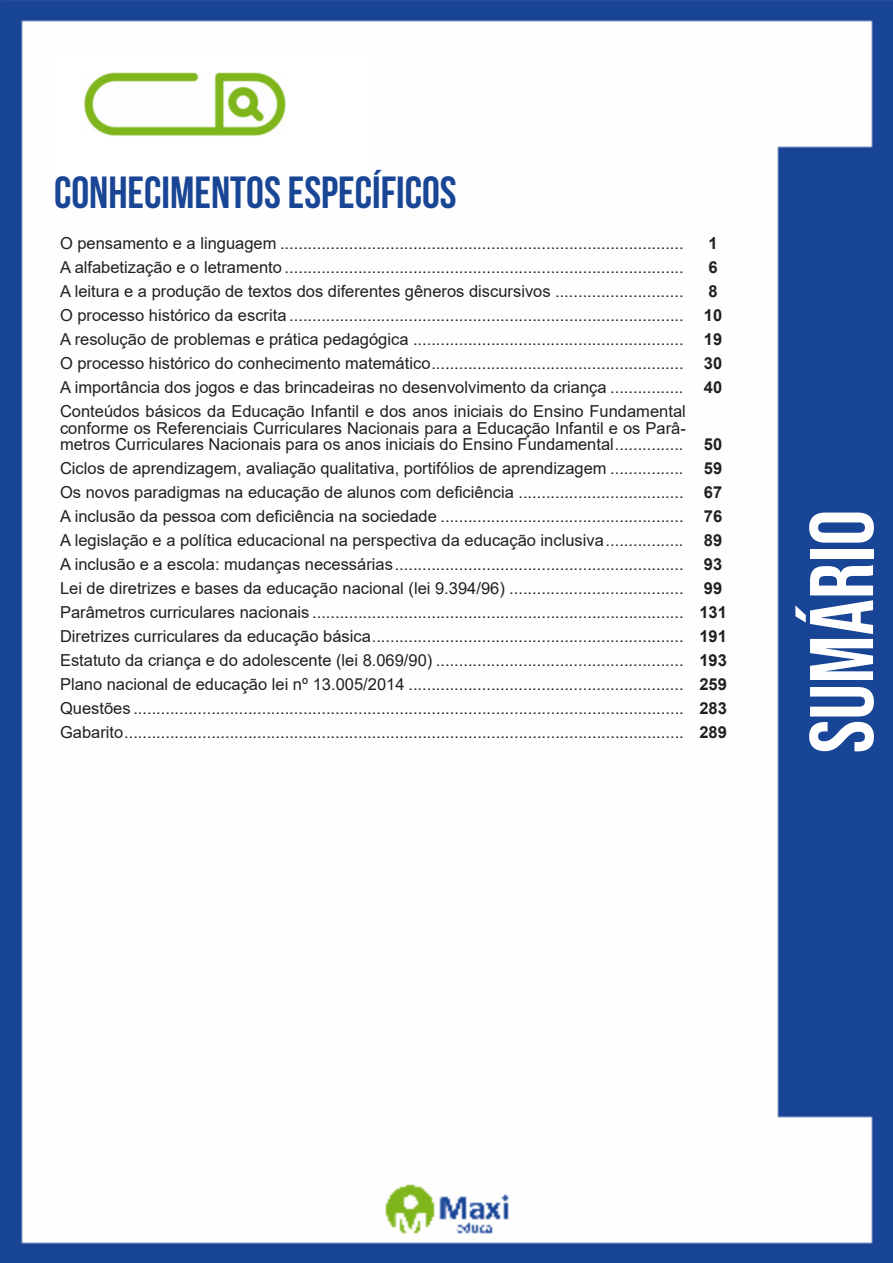
<style>
.page{position:relative;width:893px;height:1263px;background:#fff}
.page>*{position:absolute;margin:0;border:0;box-sizing:border-box;transform-origin:0 0}
.t1{font:90px "Bebas Neue";color:#fff}
.t2{font:700 45px "Bebas Neue";color:#184695}
.ALTERNATIVAS{font:16.5px/16.5px "Arial";color:#231f20;text-align:justify}
.INDICE{font:700 16.5px "Arial";color:#231f20}
.TITULO_DE_LEI{font:700 16.5px "Arial";color:#231f20}
</style>
<div class="page">
<img style="left:0;top:0;width:893px;height:1263px">
<div style="left:55px;top:55px;width:317px;height:121px;background:#fff"></div>
<img style="left:84px;top:72px;width:201px;height:64px">
<p class="t2" style="left:54px;top:168px;width:404px">CONHECIMENTOS ESPECÍFICOS</p>
<p class="ALTERNATIVAS" style="left:60px;top:235px;width:625px">O pensamento e a linguagem ........................................................................................</p>
<p class="TITULO_DE_LEI" style="left:708px;top:232px;width:11px">1</p>
<p class="ALTERNATIVAS" style="left:60px;top:259px;width:625px">A alfabetização e o letramento .......................................................................................</p>
<p class="INDICE" style="left:708px;top:256px;width:11px">6</p>
<p class="ALTERNATIVAS" style="left:60px;top:283px;width:625px">A leitura e a produção de textos dos diferentes gêneros discursivos ............................</p>
<p class="INDICE" style="left:708px;top:280px;width:11px">8</p>
<p class="ALTERNATIVAS" style="left:60px;top:307px;width:625px">O processo histórico da escrita ......................................................................................</p>
<p class="INDICE" style="left:704px;top:304px;width:20px">10</p>
<p class="ALTERNATIVAS" style="left:60px;top:331px;width:625px">A resolução de problemas e prática pedagógica ...........................................................</p>
<p class="INDICE" style="left:704px;top:328px;width:20px">19</p>
<p class="ALTERNATIVAS" style="left:60px;top:355px;width:625px">O processo histórico do conhecimento matemático.......................................................</p>
<p class="INDICE" style="left:704px;top:352px;width:20px">30</p>
<p class="ALTERNATIVAS" style="left:60px;top:379px;width:625px">A importância dos jogos e das brincadeiras no desenvolvimento da criança ................</p>
<p class="INDICE" style="left:704px;top:376px;width:20px">40</p>
<p class="ALTERNATIVAS" style="left:60px;top:403px;width:627px">Conteúdos básicos da Educação Infantil e dos anos iniciais do Ensino Fundamental conforme os Referenciais Curriculares Nacionais para a Educação Infantil e os Parâ&shy;metros Curriculares Nacionais para os anos iniciais do Ensino Fundamental...............</p>
<p class="INDICE" style="left:704px;top:433px;width:20px">50</p>
<p class="ALTERNATIVAS" style="left:60px;top:460px;width:625px">Ciclos de aprendizagem, avaliação qualitativa, portifólios de aprendizagem ................</p>
<p class="INDICE" style="left:704px;top:457px;width:20px">59</p>
<p class="ALTERNATIVAS" style="left:60px;top:484px;width:625px">Os novos paradigmas na educação de alunos com deficiência ....................................</p>
<p class="INDICE" style="left:704px;top:481px;width:20px">67</p>
<p class="ALTERNATIVAS" style="left:60px;top:508px;width:625px">A inclusão da pessoa com deficiência na sociedade .....................................................</p>
<p class="INDICE" style="left:704px;top:505px;width:20px">76</p>
<p class="ALTERNATIVAS" style="left:60px;top:532px;width:625px">A legislação e a política educacional na perspectiva da educação inclusiva.................</p>
<p class="INDICE" style="left:704px;top:529px;width:20px">89</p>
<p class="ALTERNATIVAS" style="left:60px;top:556px;width:625px">A inclusão e a escola: mudanças necessárias...............................................................</p>
<p class="INDICE" style="left:704px;top:553px;width:20px">93</p>
<p class="ALTERNATIVAS" style="left:60px;top:580px;width:625px">Lei de diretrizes e bases da educação nacional (lei 9.394/96) ......................................</p>
<p class="INDICE" style="left:704px;top:577px;width:20px">99</p>
<p class="ALTERNATIVAS" style="left:60px;top:604px;width:625px">Parâmetros curriculares nacionais .................................................................................</p>
<p class="INDICE" style="left:699px;top:601px;width:29px">131</p>
<p class="ALTERNATIVAS" style="left:60px;top:628px;width:625px">Diretrizes curriculares da educação básica....................................................................</p>
<p class="INDICE" style="left:699px;top:625px;width:29px">191</p>
<p class="ALTERNATIVAS" style="left:60px;top:652px;width:625px">Estatuto da criança e do adolescente (lei 8.069/90) ......................................................</p>
<p class="INDICE" style="left:699px;top:649px;width:29px">193</p>
<p class="ALTERNATIVAS" style="left:60px;top:676px;width:625px">Plano nacional de educação lei nº 13.005/2014 ............................................................</p>
<p class="INDICE" style="left:699px;top:673px;width:29px">259</p>
<p class="ALTERNATIVAS" style="left:60px;top:700px;width:625px">Questões ........................................................................................................................</p>
<p class="INDICE" style="left:699px;top:697px;width:29px">283</p>
<p class="ALTERNATIVAS" style="left:60px;top:724px;width:625px">Gabarito..........................................................................................................................</p>
<p class="INDICE" style="left:699px;top:721px;width:29px">289</p>
<h1 class="t1" style="left:791px;top:753px;width:245px;rotate:-90deg">sumário</h1>
</div>
